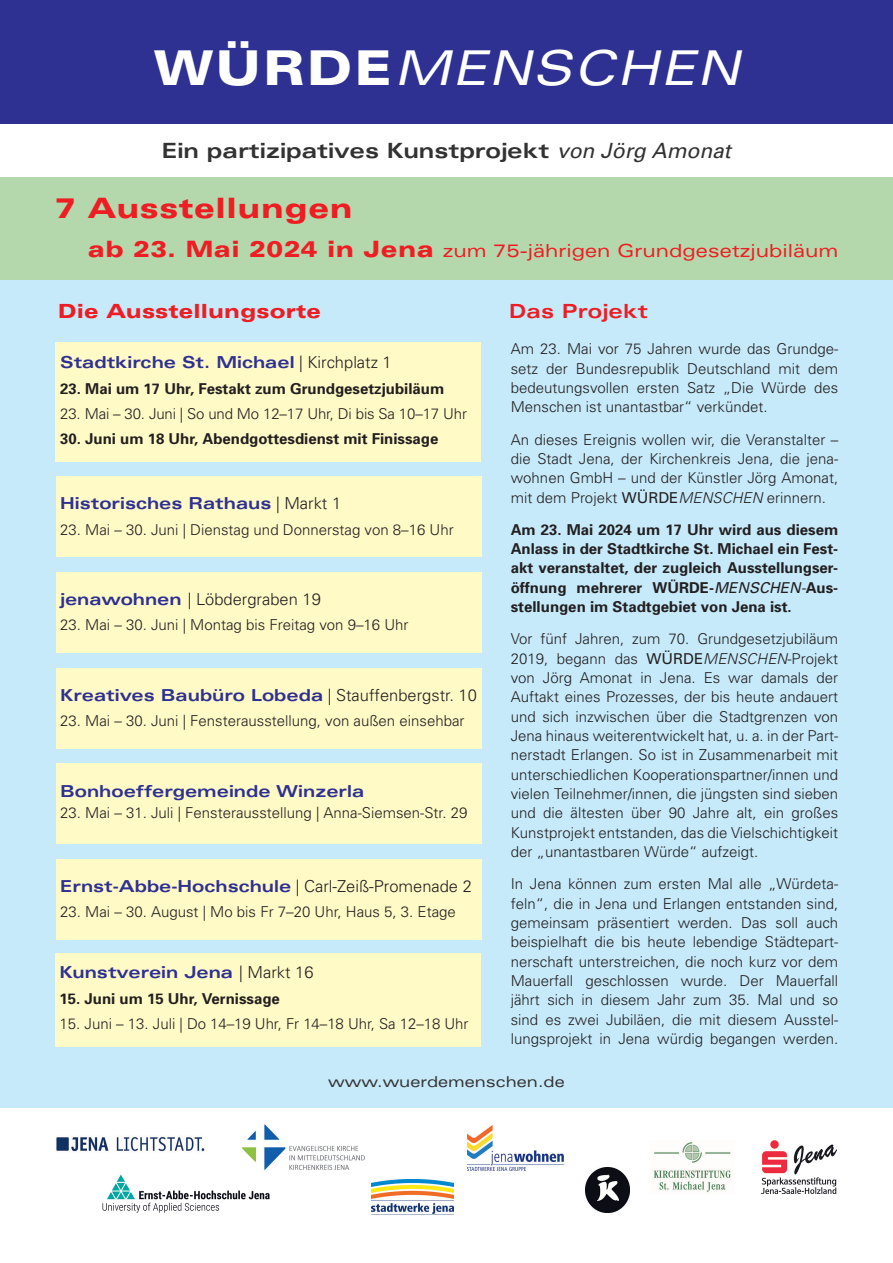
<style>
.page{position:relative;width:893px;height:1263px;background:#fff}
.page>*{position:absolute;margin:0;border:0;box-sizing:border-box;transform-origin:0 0}
.t1{font:italic expanded 48px "Univers";letter-spacing:.025em;color:#fff}
.t2{font:900 expanded 28.05px "Univers";letter-spacing:.025em;color:#ee1d23}
.t3{font:700 expanded 21px "Univers";color:#333233}
.t4{font:900 expanded 19.5px "Univers";letter-spacing:.01em;color:#ee1d23}
.t5{font:700 expanded 19.5px "Univers";letter-spacing:.01em;color:#ee1d23}
.t6{font:expanded 18px "Univers";color:#ee1d23}
.t7{font:700 expanded 16.5px "Univers";color:#2e3092}
.t8{font:300 16.5px "Univers";color:#231f20}
.t9{font:300 15px/19.4px "Univers";color:#231f20;text-align:justify}
.t10{font:700 15px/19.4px "Univers";color:#231f20;text-align:justify}
.t11{font:expanded 15px "Univers";color:#333233}
.s1{font-weight:900;font-style:normal}
.s2{font-weight:400;font-style:italic;font-stretch:normal}
.s3{font-weight:900;font-size:22.5px}
.s4{font-weight:400}
.s5{font-style:italic}
.s6{font-weight:400;font-style:italic}
.s7{font-weight:300;font-stretch:normal;color:#231f20}
.s8{font-weight:700;font-stretch:expanded;color:#2e3092}
</style>
<div class="page">
<div style="left:0;top:268px;width:893px;height:840px;background:#c6eafa"></div>
<div style="left:0;top:0;width:893px;height:123px;background:#2e3092"></div>
<div style="left:56px;top:763px;width:425px;height:80px;background:#fffac6"></div>
<div style="left:56px;top:572px;width:425px;height:81px;background:#fffac6"></div>
<div style="left:56px;top:668px;width:425px;height:80px;background:#fffac6"></div>
<div style="left:56px;top:859px;width:425px;height:81px;background:#fffac6"></div>
<div style="left:56px;top:476px;width:425px;height:81px;background:#fffac6"></div>
<div style="left:55px;top:953px;width:425px;height:94px;background:#fffac6"></div>
<div style="left:55px;top:342px;width:425px;height:119px;background:#fffac6"></div>
<img style="left:102px;top:1174px;width:168px;height:39px">
<img style="left:468px;top:1126px;width:95px;height:45px">
<img style="left:242px;top:1124px;width:123px;height:46px">
<img style="left:653px;top:1142px;width:78px;height:51px">
<img style="left:586px;top:1167px;width:43px;height:45px">
<img style="left:761px;top:1141px;width:76px;height:52px">
<img style="left:56px;top:1136px;width:148px;height:16px">
<img style="left:371px;top:1179px;width:82px;height:35px">
<div style="left:0;top:178px;width:893px;height:102px;background:#b5d7ac"></div>
<h1 class="t1" style="left:153px;top:39px;width:588px"><span class="s1">WÜRDE</span>MENSCHEN</h1>
<h3 class="t3" style="left:162px;top:138px;width:571px">Ein partizipatives Kunstprojekt <span class="s2">von Jörg Amonat</span></h3>
<h2 class="t2" style="left:55px;top:191px;width:299px">7 Ausstellungen</h2>
<p class="t6" style="left:88px;top:240px;width:752px"><span class="s3">ab 23. Mai 2024 in Jena</span> zum 75-jährigen Grundgesetzjubiläum</p>
<h3 class="t4" style="left:58px;top:300px;width:265px">Die Ausstellungsorte</h3>
<h3 class="t5" style="left:509px;top:300px;width:140px">Das Projekt</h3>
<p class="t9" style="left:511px;top:339px;width:329px">Am 23. Mai vor 75 Jahren wurde das Grundge&shy;setz der Bundesrepublik Deutschland mit dem bedeutungsvollen ersten Satz „Die Würde des Menschen ist unantastbar“ verkündet.</p>
<p class="t9" style="left:511px;top:429px;width:329px">An dieses Ereignis wollen wir, die Veranstalter – die Stadt Jena, der Kirchenkreis Jena, die jena&shy;wohnen GmbH – und der Künstler Jörg Amonat, mit dem Projekt <span class="s4">WÜRDE</span><span class="s5">MENSCHEN</span> erinnern.</p>
<p class="t10" style="left:511px;top:520px;width:329px">Am 23. Mai 2024 um 17 Uhr wird aus diesem Anlass in der Stadtkirche St. Michael ein Fest&shy;akt veranstaltet, der zugleich Ausstellungser&shy;öffnung mehrerer WÜRDE-<span class="s6">MENSCHEN-</span>Aus&shy;stellungen im Stadtgebiet von Jena ist.</p>
<p class="t9" style="left:511px;top:629px;width:329px">Vor fünf Jahren, zum 70. Grundgesetzjubiläum 2019, begann das <span class="s4">WÜRDE</span><span class="s5">MENSCHEN</span>-Projekt von Jörg Amonat in Jena. Es war damals der Auftakt eines Prozesses, der bis heute andauert und sich inzwischen über die Stadtgrenzen von Jena hinaus weiterentwickelt hat, u. a. in der Part&shy;nerstadt Erlangen. So ist in Zusammenarbeit mit unterschiedlichen Kooperationspartner/innen und vielen Teilnehmer/innen, die jüngsten sind sieben und die ältesten über 90 Jahre alt, ein großes Kunstprojekt entstanden, das die Vielschichtigkeit der „unantastbaren Würde“ aufzeigt.</p>
<p class="t9" style="left:511px;top:874px;width:329px">In Jena können zum ersten Mal alle „Würdeta&shy;feln“, die in Jena und Erlangen entstanden sind, gemeinsam präsentiert werden. Das soll auch beispielhaft die bis heute lebendige Städtepart&shy;nerschaft unterstreichen, die noch kurz vor dem Mauerfall geschlossen wurde. Der Mauerfall jährt sich in diesem Jahr zum 35. Mal und so sind es zwei Jubiläen, die mit diesem Ausstel&shy;lungsprojekt in Jena würdig begangen werden.</p>
<p class="t7" style="left:60px;top:353px;width:333px">Stadtkirche St. Michael <span class="s7">| Kirchplatz 1</span></p>
<p class="t10" style="left:60px;top:378px;width:385px">23. Mai um 17 Uhr, Festakt zum Grundgesetzjubiläum</p>
<p class="t9" style="left:60px;top:404px;width:408px">23. Mai – 30. Juni | So und Mo 12–17 Uhr, Di bis Sa 10–17 Uhr</p>
<p class="t10" style="left:60px;top:429px;width:380px">30. Juni um 18 Uhr, Abendgottesdienst mit Finissage</p>
<p class="t7" style="left:60px;top:494px;width:282px">Historisches Rathaus <span class="s7">| Markt 1</span></p>
<p class="t9" style="left:60px;top:520px;width:395px">23. Mai – 30. Juni | Dienstag und Donnerstag von 8–16 Uhr</p>
<p class="t8" style="left:60px;top:589px;width:262px"><span class="s8">jenawohnen</span> | Löbdergraben 19</p>
<p class="t9" style="left:60px;top:615px;width:350px">23. Mai – 30. Juni | Montag bis Freitag von 9–16 Uhr</p>
<p class="t7" style="left:60px;top:686px;width:418px">Kreatives Baubüro Lobeda <span class="s7">| Stauffenbergstr. 10</span></p>
<p class="t9" style="left:60px;top:711px;width:406px">23. Mai – 30. Juni | Fensterausstellung, von außen einsehbar</p>
<p class="t7" style="left:60px;top:782px;width:306px">Bonhoeffergemeinde Winzerla</p>
<p class="t9" style="left:60px;top:803px;width:409px">23. Mai – 31. Juli | Fensterausstellung | Anna-Siemsen-Str. 29</p>
<p class="t7" style="left:60px;top:877px;width:413px">Ernst-Abbe-Hochschule <span class="s7">| Carl-Zeiß-Promenade 2</span></p>
<p class="t9" style="left:60px;top:902px;width:397px">23. Mai – 30. August | Mo bis Fr 7–20 Uhr, Haus 5, 3. Etage</p>
<p class="t7" style="left:60px;top:963px;width:256px">Kunstverein Jena <span class="s7">| Markt 16</span></p>
<p class="t10" style="left:60px;top:988px;width:222px">15. Juni um 15 Uhr, Vernissage</p>
<p class="t9" style="left:60px;top:1014px;width:410px">15. Juni – 13. Juli | Do 14–19 Uhr, Fr 14–18 Uhr, Sa 12–18 Uhr</p>
<p class="t11" style="left:328px;top:1072px;width:238px">www.wuerdemenschen.de</p>
</div>
